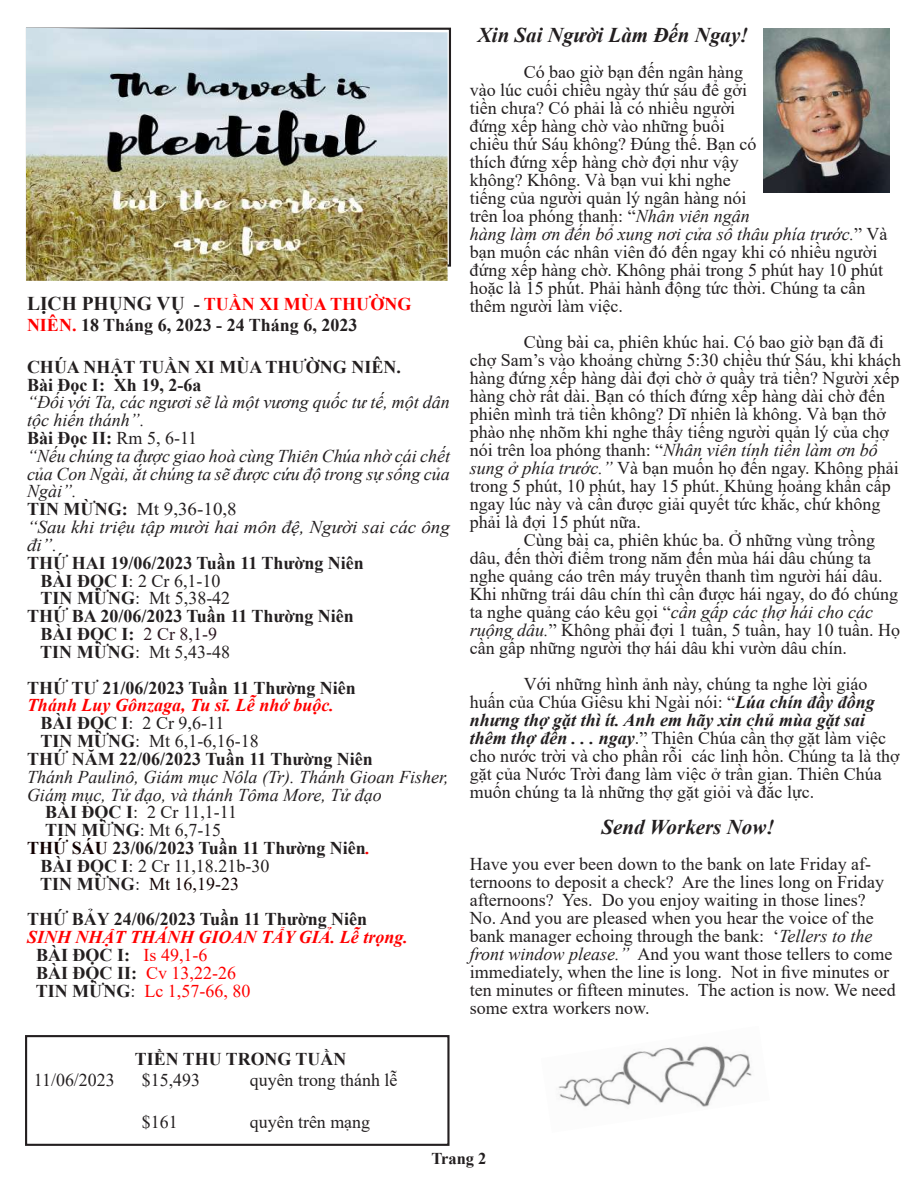
<style>
.page{position:relative;width:918px;height:1188px;background:#fff}
.page>*{position:absolute;margin:0;border:0;box-sizing:border-box;transform-origin:0 0}
.t1{font:italic 700 21px "Times New Roman";color:#231f20}
.t2{font:18px/18px "Times New Roman";color:#231f20}
.t3{font:700 18px/21px "Times New Roman";color:#231f20}
.t4{font:italic 18px/17.9px "Times New Roman";color:#231f20}
.t5{font:italic 700 18px/17.9px "Times New Roman";color:#f00}
.t6{font:18px "Times New Roman";color:#120000}
.t7{font:700 16.5px "Times New Roman";color:#231f20}
.s1{font-size:19.5px}
.s2{color:#f00}
.s3{font-weight:700;font-style:normal}
.s4{font-style:normal}
.s5{font-weight:700}
.s6{font-weight:400;color:#2d1821}
.s7{color:#120000}
.s8{font-style:italic;color:#f90000}
.s9{font-weight:700;color:#231f20}
.s10{color:#231f20}
.s11{font-style:normal;color:#231f20}
.s12{font-weight:400;font-style:normal}
.s13{font-weight:400;font-style:normal;color:#231f20}
.s14{font-style:italic}
.s15{font-weight:700;font-style:italic}
</style>
<div class="page">
<img style="left:763px;top:29px;width:127px;height:163px">
<div style="left:25px;top:1035px;width:425px;height:111px;border:2px solid #231f20"></div>
<img style="left:26px;top:28px;width:422px;height:253px">
<img style="left:558px;top:1046px;width:194px;height:61px">
<p class="t3" style="left:27px;top:293px;width:386px"><span class="s1">LỊCH PHỤNG VỤ</span> - <span class="s2">TUẦN XI MÙA THƯỜNG<br>NIÊN.</span> 18 Tháng 6, 2023 - 24 Tháng 6, 2023</p>
<p class="t3" style="left:27px;top:358px;width:375px;line-height:17.7px">CHÚA NHẬT TUẦN XI MÙA THƯỜNG NIÊN.<br>Bài Đọc I: Xh 19, 2-6a</p>
<p class="t4" style="left:27px;top:393px;width:425px">“Đối với Ta, các ngươi sẽ là một vương quốc tư tế, một dân tộc hiến thánh”.<br><span class="s3">Bài Đọc II:</span> <span class="s4">Rm 5, 6-11<br></span>“Nếu chúng ta được giao hoà cùng Thiên Chúa nhờ cái chết của Con Ngài, ắt chúng ta sẽ được cứu độ trong sự sống của<br>Ngài”.<br><span class="s3">TIN MỪNG:</span> <span class="s4">Mt 9,36-10,8<br></span>“Sau khi triệu tập mười hai môn đệ, Người sai các ông đi”.</p>
<p class="t3" style="left:27px;top:552px;width:338px">THỨ HAI 19/06/2023 Tuần 11 Thường Niên</p>
<p class="t2" style="left:40px;top:571px;width:182px"><span class="s5">BÀI ĐỌC I</span>: 2 Cr 6,1-10</p>
<p class="t2" style="left:40px;top:589px;width:191px"><span class="s5">TIN MỪNG</span>: Mt 5,38-42</p>
<p class="t3" style="left:27px;top:605px;width:328px">THỨ BA 20/06/2023 Tuần 11 Thường Niên</p>
<p class="t3" style="left:40px;top:623px;width:178px">BÀI ĐỌC I: <span class="s6">2 Cr 8,1-9</span></p>
<p class="t2" style="left:40px;top:642px;width:191px"><span class="s5">TIN MỪNG</span>: Mt 5,43-48</p>
<p class="t3" style="left:27px;top:677px;width:330px">THỨ TƯ 21/06/2023 Tuần 11 Thường Niên</p>
<p class="t5" style="left:27px;top:696px;width:309px">Thánh Luy Gônzaga, Tu sĩ. Lễ nhớ buộc.</p>
<p class="t2" style="left:40px;top:714px;width:185px"><span class="s5">BÀI ĐỌC I</span>: 2 Cr 9,6-11</p>
<p class="t2" style="left:40px;top:731px;width:220px"><span class="s5">TIN MỪNG</span>: Mt 6,1-6,16-18</p>
<p class="t3" style="left:27px;top:748px;width:347px">THỨ NĂM 22/06/2023 Tuần 11 Thường Niên</p>
<p class="t4" style="left:27px;top:767px;width:423px">Thánh Paulinô, Giám mục Nôla (Tr). Thánh Gioan Fisher,</p>
<p class="t4" style="left:27px;top:785px;width:356px">Giám mục, Tử đạo, và thánh Tôma More, Tử đạo</p>
<p class="t2" style="left:45px;top:803px;width:194px"><span class="s5">BÀI ĐỌC I</span>: 2 Cr 11,1-11</p>
<p class="t2" style="left:45px;top:821px;width:178px"><span class="s5">TIN MỪNG</span>: Mt 6,7-15</p>
<p class="t3" style="left:27px;top:837px;width:345px"><span class="s7">THỨ SÁU</span> 23/06/2023 Tuần 11 Thường Niên<span class="s8">.</span></p>
<p class="t2" style="left:40px;top:856px;width:230px"><span class="s5">BÀI ĐỌC I</span>: 2 Cr 11,18.21b-30</p>
<p class="t6" style="left:40px;top:871px;width:200px"><span class="s9">TIN MỪNG</span><span class="s10">:</span> Mt 16,19-23</p>
<p class="t3" style="left:27px;top:908px;width:342px">THỨ BẢY 24/06/2023 Tuần 11 Thường Niên</p>
<p class="t5" style="left:36px;top:928px;width:374px;text-indent:-9px">SINH NHẬT THÁNH GIOAN TẨY GIẢ. Lễ trọng.<br><span class="s11">BÀI ĐỌC I:</span> <span class="s12">Is 49,1-6<br></span><span class="s11">BÀI ĐỌC II:</span> <span class="s12">Cv 13,22-26<br></span><span class="s11">TIN MỪNG</span><span class="s13">:</span> <span class="s12">Lc 1,57-66, 80</span></p>
<p class="t3" style="left:135px;top:1048px;width:213px">TIỀN THU TRONG TUẦN</p>
<p class="t2" style="left:34px;top:1071px;width:82px">11/06/2023</p>
<p class="t2" style="left:142px;top:1071px;width:60px">$15,493</p>
<p class="t2" style="left:250px;top:1071px;width:149px">quyên trong thánh lễ</p>
<p class="t2" style="left:142px;top:1113px;width:37px">$161</p>
<p class="t2" style="left:250px;top:1113px;width:122px">quyên trên mạng</p>
<p class="t1" style="left:478px;top:21px;width:272px">Xin Sai Người Làm Đến Ngay!</p>
<p class="t2" style="left:470px;top:63px;width:419px;text-indent:54px">Có bao giờ bạn đến ngân hàng<br>vào lúc cuối chiều ngày thứ sáu để gởi<br>tiền chưa? Có phải là có nhiều người<br>đứng xếp hàng chờ vào những buổi<br>chiều thứ Sáu không? Đúng thế. Bạn có<br>thích đứng xếp hàng chờ đợi như vậy<br>không? Không. Và bạn vui khi nghe<br>tiếng của người quản lý ngân hàng nói<br>trên loa phóng thanh: “<span class="s14">Nhân viên ngân<br>hàng làm ơn đến bổ xung nơi cửa sổ thâu phía trước.</span>” Và bạn muốn các nhân viên đó đến ngay khi có nhiều người đứng xếp hàng chờ. Không phải trong 5 phút hay 10 phút hoặc là 15 phút. Phải hành động tức thời. Chúng ta cần thêm người làm việc.</p>
<p class="t2" style="left:470px;top:333px;width:433px;text-indent:54px">Cùng bài ca, phiên khúc hai. Có bao giờ bạn đã đi chợ Sam’s vào khoảng chừng 5:30 chiều thứ Sáu, khi khách hàng đứng xếp hàng dài đợi chờ ở quầy trả tiền? Người xếp hàng chờ rất dài. Bạn có thích đứng xếp hàng dài chờ đến phiên mình trả tiền không? Dĩ nhiên là không. Và bạn thở phào nhẹ nhõm khi nghe thấy tiếng người quản lý của chợ nói trên loa phóng thanh: “<span class="s14">Nhân viên tính tiền làm ơn bổ sung ở phía trước.”</span> Và bạn muốn họ đến ngay. Không phải trong 5 phút, 10 phút, hay 15 phút. Khủng hoảng khẩn cấp ngay lúc này và cần được giải quyết tức khắc, chứ không phải là đợi 15 phút nữa.</p>
<p class="t2" style="left:470px;top:531px;width:432px;text-indent:54px">Cùng bài ca, phiên khúc ba. Ở những vùng trồng dâu, đến thời điểm trong năm đến mùa hái dâu chúng ta nghe quảng cáo trên máy truyền thanh tìm người hái dâu.<br>Khi những trái dâu chín thì cần được hái ngay, do đó chúng ta nghe quảng cáo kêu gọi “<span class="s14">cần gấp các thợ hái cho các ruộng dâu.</span>” Không phải đợi 1 tuần, 5 tuần, hay 10 tuần. Họ cần gấp những người thợ hái dâu khi vườn dâu chín.</p>
<p class="t2" style="left:470px;top:675px;width:431px;text-indent:54px">Với những hình ảnh này, chúng ta nghe lời giáo huấn của Chúa Giêsu khi Ngài nói: “<span class="s15">Lúa chín đầy đồng nhưng thợ gặt thì ít. Anh em hãy xin chủ mùa gặt sai thêm thợ đến . . . ngay</span>.” Thiên Chúa cần thợ gặt làm việc cho nước trời và cho phần rỗi các linh hồn. Chúng ta là thợ gặt của Nước Trời đang làm việc ở trần gian. Thiên Chúa muốn chúng ta là những thợ gặt giỏi và đắc lực.</p>
<p class="t1" style="left:602px;top:813px;width:175px">Send Workers Now!</p>
<p class="t2" style="left:470px;top:855px;width:428px">Have you ever been down to the bank on late Friday af&shy;ternoons to deposit a check? Are the lines long on Friday afternoons? Yes. Do you enjoy waiting in those lines?<br>No. And you are pleased when you hear the voice of the bank manager echoing through the bank: ‘<span class="s14">Tellers to the front window please.”</span> And you want those tellers to come immediately, when the line is long. Not in five minutes or ten minutes or fifteen minutes. The action is now. We need some extra workers now.</p>
<p class="t7" style="left:431px;top:1147px;width:57px">Trang 2</p>
</div>
